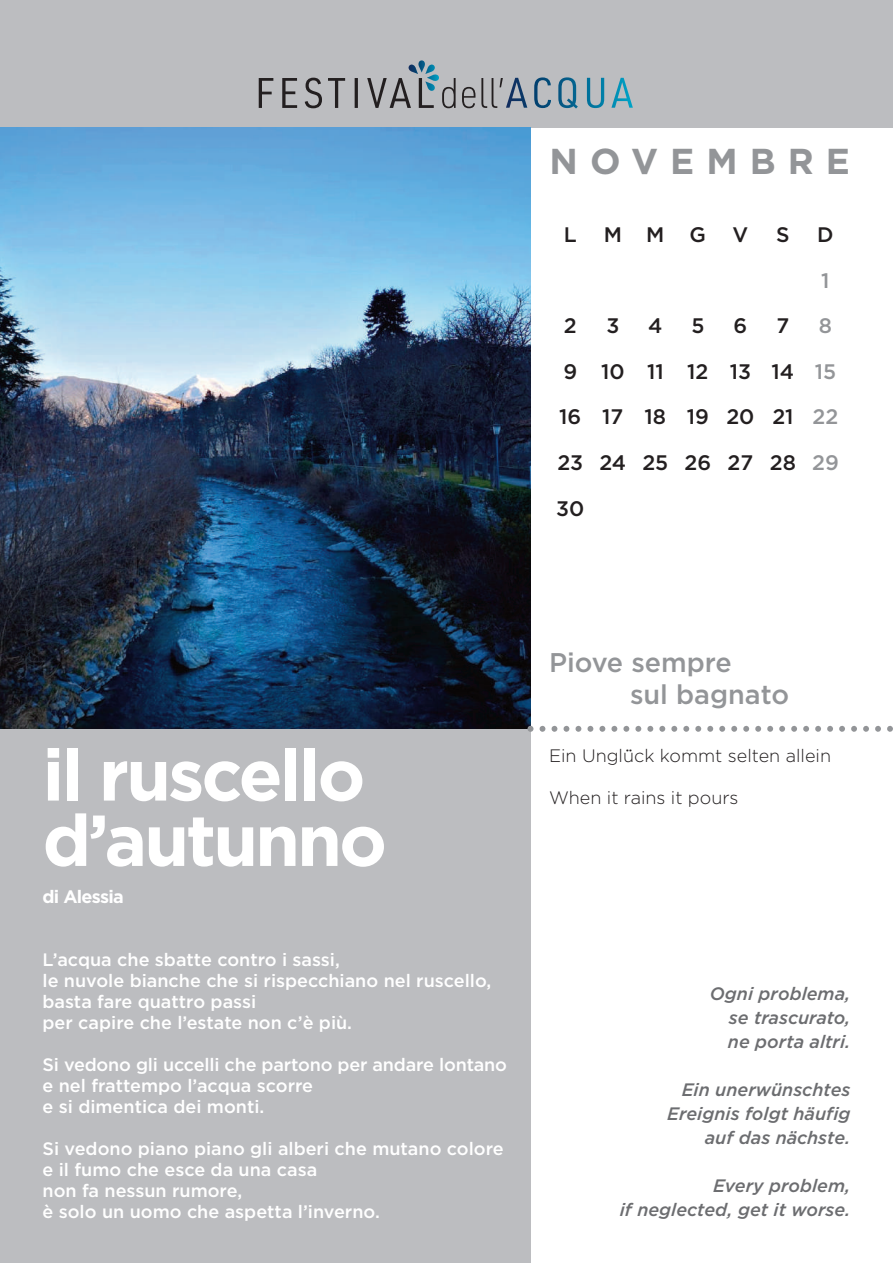
<style>
.page{position:relative;width:893px;height:1263px;background:#fff}
.page>*{position:absolute;margin:0;border:0;box-sizing:border-box;transform-origin:0 0}
.t1{font:700 72px/65.4px "Gotham";letter-spacing:-.04em;color:#fff}
.t2{font:700 36px "Gotham";letter-spacing:.335em;color:#939598}
.t3{font:500 27px/32.4px "Gotham";color:#939598}
.t4{font:500 21px "Gotham";color:#231f20}
.t5{font:500 21px "Gotham";color:#939598}
.t6{font:500 18px/21px "Gotham";color:#fff}
.t7{font:italic 500 18px/24px "Gotham";color:#6c6d70;text-align:right}
.t8{font:300 18px "Gotham";color:#231f20}
.t9{font:700 18px "Gotham";letter-spacing:-.04em;color:#fff}
.s1{color:#939598}
.s2{font-family:"Futura";font-weight:500;font-stretch:condensed}
</style>
<div class="page">
<div style="left:0;top:571px;width:530px;height:692px;background:#bcbdc0"></div>
<div style="left:0;top:0;width:893px;height:128px;background:#bcbdc0"></div>
<img style="left:0;top:128px;width:530px;height:601px">
<svg style="left:527px;top:726px;width:366px;height:6px"></svg>
<svg style="left:587px;top:78px;width:17px;height:30px"></svg>
<svg style="left:558px;top:77px;width:20px;height:32px"></svg>
<svg style="left:534px;top:77px;width:17px;height:31px"></svg>
<svg style="left:611px;top:78px;width:22px;height:30px"></svg>
<svg style="left:259px;top:60px;width:268px;height:48px"></svg>
<h2 class="t2" style="left:550px;top:148px;width:302px">NOVEMBRE</h2>
<p class="t4" style="left:564px;top:227px;width:14px">L</p>
<p class="t4" style="left:604px;top:227px;width:104px">M M G</p>
<p class="t4" style="left:732px;top:227px;width:17px">V</p>
<p class="t4" style="left:776px;top:227px;width:15px">S</p>
<p class="t4" style="left:817px;top:227px;width:18px">D</p>
<p class="t5" style="left:821px;top:272px;width:10px">1</p>
<p class="t4" style="left:564px;top:318px;width:14px">2</p>
<p class="t4" style="left:606px;top:318px;width:14px">3</p>
<p class="t4" style="left:648px;top:318px;width:16px">4</p>
<p class="t4" style="left:691px;top:318px;width:15px">5</p>
<p class="t4" style="left:733px;top:318px;width:15px">6</p>
<p class="t4" style="left:776px;top:318px;width:14px">7</p>
<p class="t5" style="left:819px;top:318px;width:15px">8</p>
<p class="t4" style="left:563px;top:363px;width:274px">9 10 11 12 13 14 <span class="s1">15</span></p>
<p class="t4" style="left:559px;top:409px;width:281px">16 17 18 19 20 21 <span class="s1">22</span></p>
<p class="t4" style="left:557px;top:455px;width:283px">23 24 25 26 27 28 <span class="s1">29</span></p>
<p class="t4" style="left:556px;top:500px;width:30px">30</p>
<h1 class="t1" style="left:43px;top:747px;width:346px">il ruscello d’autunno</h1>
<p class="t9" style="left:43px;top:890px;width:83px">di Alessia</p>
<p class="t6" style="left:43px;top:951px;width:450px">L’acqua che sbatte contro i sassi,<br>le nuvole bianche che si rispecchiano nel ruscello, basta fare quattro passi<br>per capire che l’estate non c’è più.</p>
<p class="t6" style="left:43px;top:1056px;width:466px">Si vedono gli uccelli che partono per andare lontano e nel frattempo l’acqua scorre<br>e si dimentica dei monti.</p>
<p class="t6" style="left:43px;top:1140px;width:463px">Si vedono piano piano gli alberi che mutano colore e il fumo che esce da una casa<br>non fa nessun rumore,<br>è solo un uomo che aspetta l’inverno.</p>
<h3 class="t3" style="left:630px;top:648px;width:161px;text-indent:-81px">Piove sempre<br>sul bagnato</h3>
<p class="t8" style="left:549px;top:749px;width:283px">Ein Unglu<span class="s2">̈</span>ck kommt selten allein</p>
<p class="t8" style="left:549px;top:791px;width:191px">When it rains it pours</p>
<p class="t7" style="left:728px;top:982px;width:124px;text-align:justify;text-indent:-18px">Ogni problema, se trascurato, ne porta altri.</p>
<p class="t7" style="left:667px;top:1078px;width:185px">Ein unerwünschtes<br>Ereignis folgt häufig auf das nächste.</p>
<p class="t7" style="left:620px;top:1174px;width:232px">Every problem,<br>if neglected, get it worse.</p>
</div>
